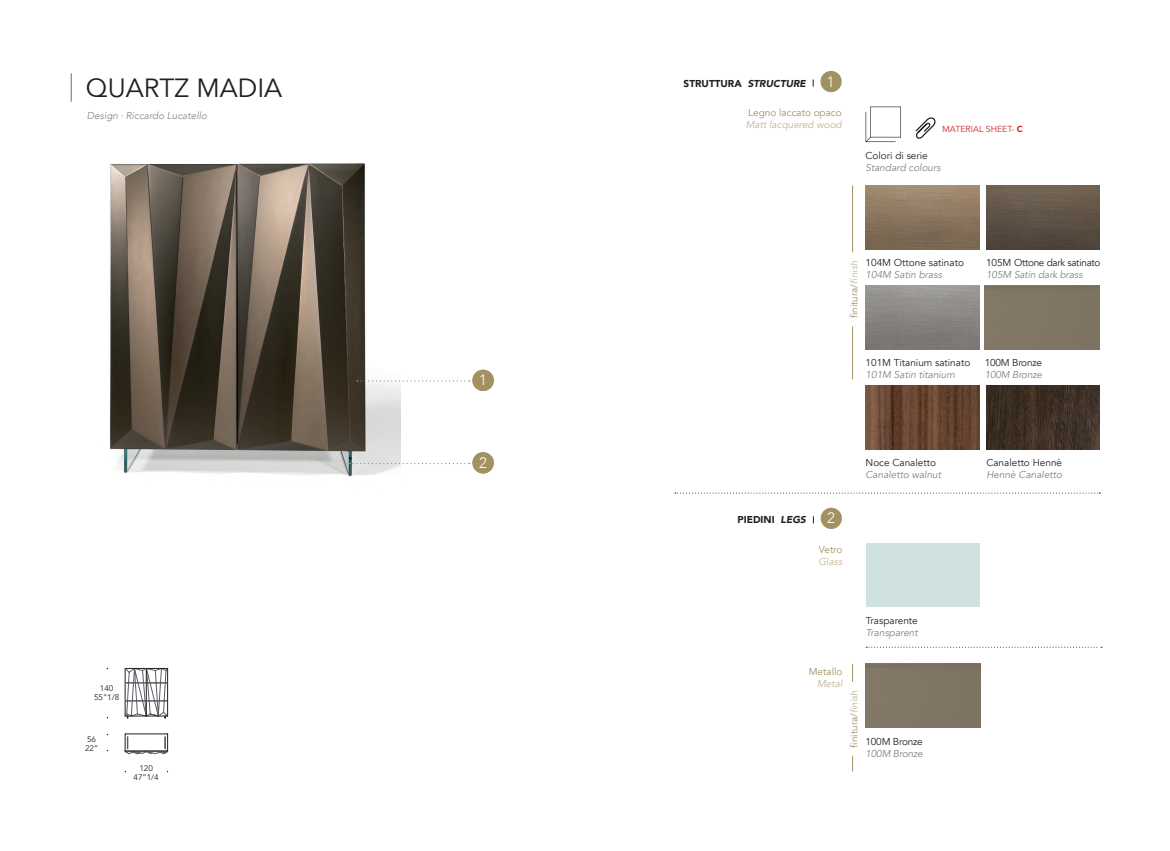
<style>
.page{position:relative;width:1170px;height:851px;background:#fff}
.page>*{position:absolute;margin:0;border:0;box-sizing:border-box;transform-origin:0 0}
.t1{font:26.25px "Avenir";color:#231f20}
.t2{font:300 15px "Avenir";color:#fff}
.elenco{font:10px/12px "Avenir";color:#231f20}
.elenco-2{font:10px/12px "Avenir";color:#a29161}
.elenco-3{font:italic 10px "Avenir";color:#808285}
.elenco-4{font:10px/12px "Avenir";letter-spacing:-.03em;color:#231f20}
.t3{font:900 10px "Avenir";color:#231f20}
.t4{font:italic 300 10px "Avenir";color:#808285}
.elenco-5{font:10px "Avenir";letter-spacing:-.02em;color:#231f20}
.elenco-6{font:italic 10px "Avenir";letter-spacing:-.02em;color:#808285}
.elenco-7{font:italic 10px "Avenir";color:#c2b594}
.t5{font:8.75px "Avenir";color:#d1232a}
.t6{font:8.12px "Avenir";color:#231f20}
.s1{font-style:italic}
.s2{font-weight:900}
.s3{font-style:italic;color:#c2b594}
.s4{font-style:italic;color:#808285}
</style>
<div class="page">
<img style="left:110px;top:163px;width:290px;height:314px">
<svg style="left:71px;top:73px;width:1px;height:29px"></svg>
<svg style="left:472px;top:369px;width:22px;height:22px"></svg>
<div style="left:472px;top:369px;width:21px;height:22px;background:#a29161;border-radius:50%"></div>
<svg style="left:472px;top:452px;width:22px;height:21px"></svg>
<div style="left:472px;top:452px;width:21px;height:21px;background:#a29161;border-radius:50%"></div>
<svg style="left:357px;top:380px;width:112px;height:1px"></svg>
<svg style="left:349px;top:463px;width:120px;height:1px"></svg>
<svg style="left:125px;top:733px;width:43px;height:21px"></svg>
<hr style="left:126px;top:750px;width:41px;height:1px;background:#231f20">
<hr style="left:126px;top:733px;width:41px;height:1px;background:#231f20">
<svg style="left:125px;top:667px;width:43px;height:52px"></svg>
<svg style="left:915px;top:117px;width:21px;height:22px"></svg>
<svg style="left:865px;top:107px;width:35px;height:35px"></svg>
<div style="left:820px;top:71px;width:21px;height:21px;background:#a29161;border-radius:50%"></div>
<img style="left:865px;top:185px;width:113px;height:64px">
<img style="left:986px;top:185px;width:113px;height:64px">
<svg style="left:674px;top:492px;width:426px;height:1px"></svg>
<div style="left:820px;top:507px;width:21px;height:22px;background:#a29161;border-radius:50%"></div>
<svg style="left:866px;top:646px;width:232px;height:1px"></svg>
<div style="left:865px;top:543px;width:114px;height:64px;background:#cfe2e0"></div>
<hr style="left:852px;top:326px;width:1px;height:53px;background:#a29161">
<hr style="left:852px;top:185px;width:1px;height:67px;background:#a29161">
<svg style="left:852px;top:756px;width:1px;height:15px"></svg>
<svg style="left:852px;top:663px;width:1px;height:18px"></svg>
<img style="left:865px;top:385px;width:113px;height:64px">
<img style="left:986px;top:385px;width:113px;height:64px">
<div style="left:984px;top:285px;width:115px;height:64px;background:#817565"></div>
<div style="left:865px;top:663px;width:115px;height:64px;background:#817565"></div>
<p class="t1" style="left:86px;top:72px;width:198px">QUARTZ MADIA</p>
<p class="t4" style="left:87px;top:110px;width:122px">Design ∙ Riccardo Lucatello</p>
<p class="t3" style="left:683px;top:74px;width:124px">STRUTTURA <span class="s1">STRUCTURE</span></p>
<p class="t2" style="left:826px;top:73px;width:9px">1</p>
<p class="elenco-2" style="left:748px;top:107px;width:95px">Legno laccato opaco</p>
<p class="elenco-7" style="left:745px;top:119px;width:97px">Matt lacquered wood</p>
<p class="t5" style="left:942px;top:124px;width:82px">MATERIAL SHEET- <span class="s2">C</span></p>
<p class="elenco" style="left:865px;top:150px;width:64px">Colori di serie</p>
<p class="elenco-3" style="left:865px;top:162px;width:77px">Standard colours</p>
<p class="elenco-2" style="left:848px;top:318px;width:59px;rotate:-90deg">finitura/<span class="s3">finish</span></p>
<p class="elenco" style="left:865px;top:257px;width:100px">104M Ottone satinato<br><span class="s4">104M Satin brass</span></p>
<p class="elenco-4" style="left:986px;top:257px;width:116px">105M Ottone dark satinato<br><span class="s4">105M Satin dark brass</span></p>
<p class="t2" style="left:479px;top:371px;width:9px">1</p>
<p class="elenco" style="left:865px;top:357px;width:106px">101M Titanium satinato<br><span class="s4">101M Satin titanium</span></p>
<p class="elenco-5" style="left:984px;top:357px;width:59px">100M Bronze</p>
<p class="elenco-6" style="left:984px;top:369px;width:59px">100M Bronze</p>
<p class="t2" style="left:479px;top:454px;width:9px">2</p>
<p class="elenco" style="left:865px;top:457px;width:72px">Noce Canaletto</p>
<p class="elenco-3" style="left:865px;top:469px;width:77px">Canaletto walnut</p>
<p class="elenco" style="left:986px;top:457px;width:77px">Canaletto Hennè</p>
<p class="elenco-3" style="left:986px;top:469px;width:77px">Hennè Canaletto</p>
<p class="t3" style="left:737px;top:511px;width:70px">PIEDINI <span class="s1">LEGS</span></p>
<p class="t2" style="left:827px;top:509px;width:9px">2</p>
<p class="elenco-2" style="left:818px;top:544px;width:25px">Vetro<br><span class="s3">Glass</span></p>
<p class="elenco" style="left:865px;top:614px;width:54px">Trasparente<br><span class="s4">Transparent</span></p>
<p class="t6" style="left:100px;top:683px;width:15px">140</p>
<p class="t6" style="left:94px;top:692px;width:27px">55”1/8</p>
<p class="t6" style="left:87px;top:734px;width:11px">56</p>
<p class="t6" style="left:85px;top:743px;width:15px">22”</p>
<p class="elenco-2" style="left:808px;top:665px;width:35px;text-align:right">Metallo<br><span class="s3">Metal</span></p>
<p class="elenco-2" style="left:848px;top:747px;width:59px;rotate:-90deg">finitura/<span class="s3">finish</span></p>
<p class="elenco-5" style="left:865px;top:735px;width:59px">100M Bronze</p>
<p class="elenco-6" style="left:865px;top:747px;width:59px">100M Bronze</p>
<p class="t6" style="left:139px;top:763px;width:15px">120</p>
<p class="t6" style="left:133px;top:772px;width:27px">47”1/4</p>
</div>
